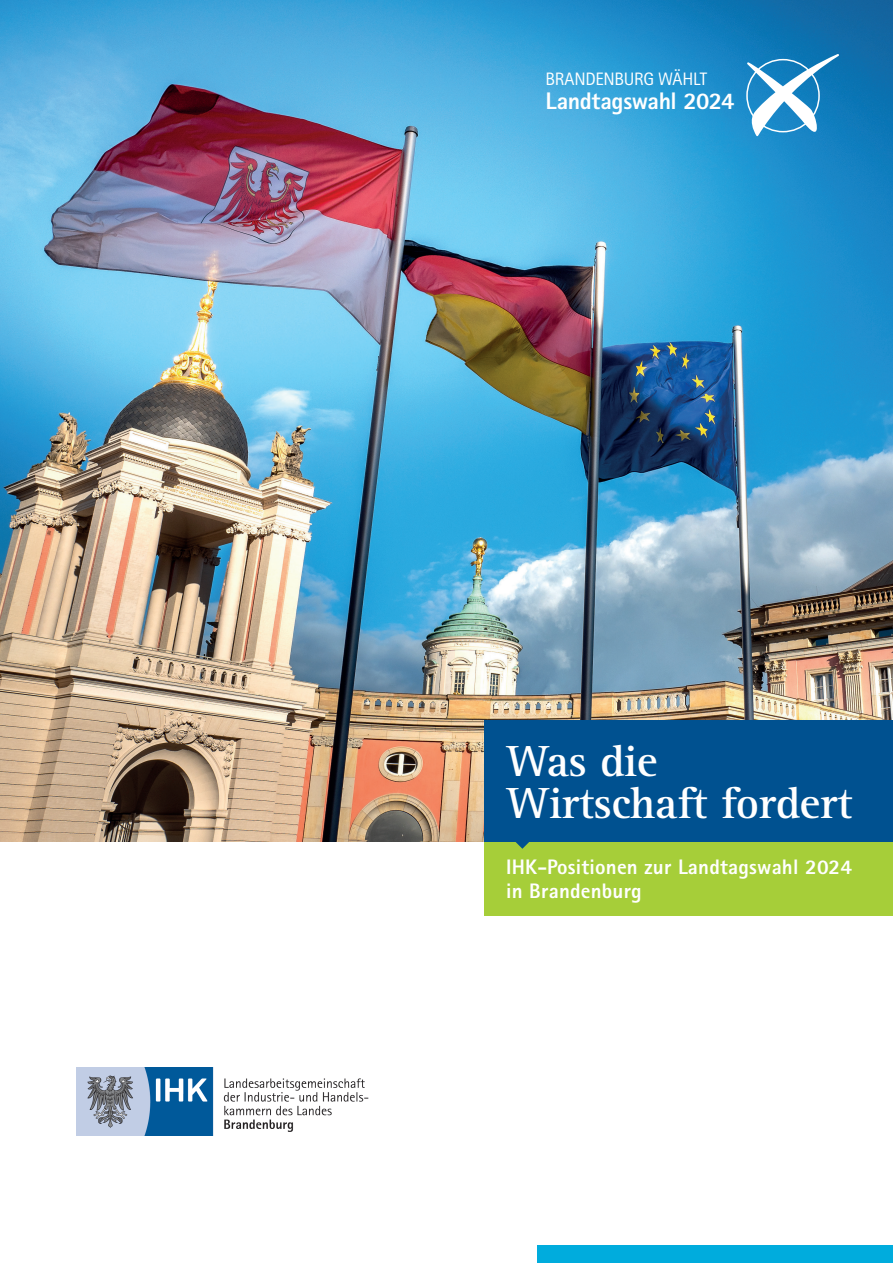
<style>
.page{position:relative;width:893px;height:1263px;background:#fff}
.page>*{position:absolute;margin:0;border:0;box-sizing:border-box;transform-origin:0 0}
.t1{font:700 45px/42px "Rotis Serif Std";letter-spacing:-.01em;color:#fff}
.t2{font:800 24px "Rotis Sans Serif Std";letter-spacing:-.015em;color:#fff}
.t3{font:800 21px/24px "Rotis Sans Serif Std";letter-spacing:.01em;color:#fff}
.t4{font:18px "Rotis Sans Serif Std";letter-spacing:-.02em;color:#fff}
</style>
<div class="page">
<img style="left:0;top:0;width:893px;height:842px">
<img style="left:77px;top:1068px;width:291px;height:68px">
<div style="left:538px;top:1246px;width:355px;height:17px;background:#00acdd"></div>
<div style="left:485px;top:720px;width:408px;height:122px;background:#005190"></div>
<div style="left:485px;top:842px;width:408px;height:73px;background:#a6ce39"></div>
<svg style="left:515px;top:842px;width:14px;height:7px"></svg>
<svg style="left:747px;top:54px;width:92px;height:93px"></svg>
<p class="t4" style="left:545px;top:68px;width:163px">BRANDENBURG WÄHLT</p>
<p class="t2" style="left:545px;top:86px;width:191px">Landtagswahl 2024</p>
<h1 class="t1" style="left:506px;top:741px;width:348px">Was die<br>Wirtschaft fordert</h1>
<p class="t3" style="left:506px;top:854px;width:348px">IHK-Positionen zur Landtagswahl 2024 in Brandenburg</p>
</div>
